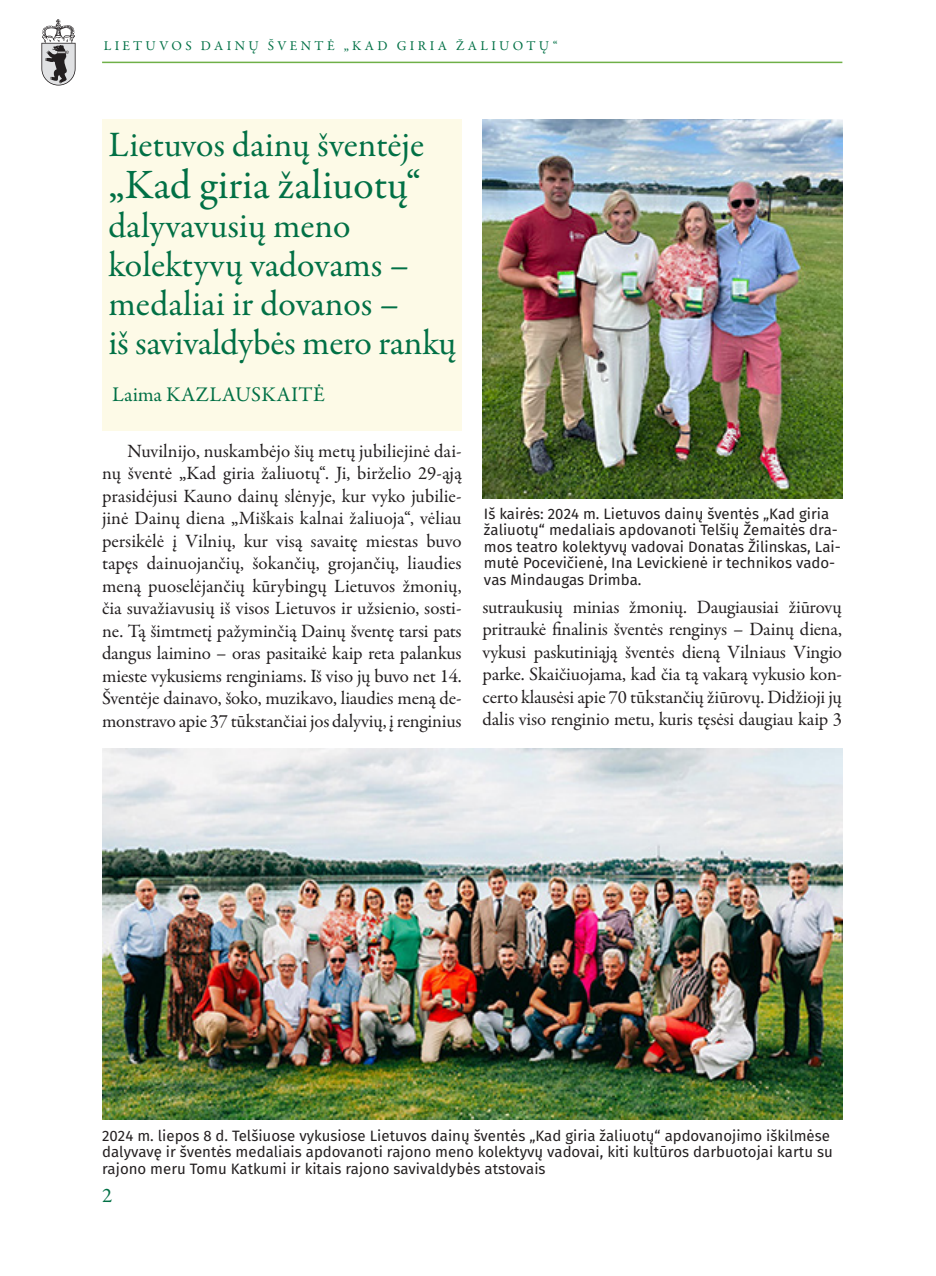
<style>
.page{position:relative;width:936px;height:1276px;background:#fff}
.page>*{position:absolute;margin:0;border:0;box-sizing:border-box;transform-origin:0 0}
.tekstas{font:42px "Garamond Premr Pro";color:#017045}
.tekstas-2{font:36px "Garamond Premr Pro";letter-spacing:-.005em;color:#017045}
.tekstas-3{font:21px "Garamond Premr Pro";letter-spacing:.02em;color:#017045}
.tekstas-4{font:18.9px/22.5px "Garamond Premr Pro";letter-spacing:-.01em;color:#231f20;text-align:justify}
.parašas{font:15px/16.5px "Fira Sans";color:#231f20}
.t1{font:13.5px "Garamond Premr Pro";letter-spacing:.25em;color:#017045}
</style>
<div class="page">
<svg style="left:41px;top:19px;width:35px;height:67px"></svg>
<hr style="left:102px;top:62px;width:740px;height:1px;background:#6fb048">
<div style="left:102px;top:119px;width:359px;height:312px;background:#fdfae7"></div>
<img style="left:482px;top:119px;width:360px;height:379px">
<img style="left:102px;top:748px;width:740px;height:371px">
<p class="t1" style="left:104px;top:37px;width:455px">LIETUVOS DAINŲ ŠVENTĖ „KAD GIRIA ŽALIUOTŲ“</p>
<p class="tekstas-2" style="left:108px;top:123px;width:317px">Lietuvos dainų šventėje</p>
<p class="tekstas" style="left:108px;top:160px;width:314px">„Kad giria žaliuotų“</p>
<p class="tekstas-2" style="left:108px;top:204px;width:243px">dalyvavusių meno</p>
<p class="tekstas-2" style="left:108px;top:243px;width:302px">kolektyvų vadovams –</p>
<p class="tekstas-2" style="left:108px;top:282px;width:292px">medaliai ir dovanos –</p>
<p class="tekstas-2" style="left:108px;top:321px;width:349px">iš savivaldybės mero rankų</p>
<p class="tekstas-3" style="left:112px;top:381px;width:214px">Laima KAZLAUSKAITĖ</p>
<p class="tekstas-4" style="left:102px;top:440px;width:361px;text-indent:26px">Nuvilnijo, nuskambėjo šių metų jubiliejinė dai&shy;nų šventė „Kad giria žaliuotų“. Ji, birželio 29-ąją prasidėjusi Kauno dainų slėnyje, kur vyko jubilie&shy;jinė Dainų diena „Miškais kalnai žaliuoja“, vėliau persikėlė į Vilnių, kur visą savaitę miestas buvo tapęs dainuojančių, šokančių, grojančių, liaudies meną puoselėjančių kūrybingų Lietuvos žmonių, čia suvažiavusių iš visos Lietuvos ir užsienio, sosti&shy;ne. Tą šimtmetį pažyminčią Dainų šventę tarsi pats dangus laimino – oras pasitaikė kaip reta palankus mieste vykusiems renginiams. Iš viso jų buvo net 14.<br>Šventėje dainavo, šoko, muzikavo, liaudies meną de&shy;monstravo apie 37 tūkstančiai jos dalyvių, į renginius</p>
<p class="parašas" style="left:484px;top:506px;width:358px">Iš kairės: 2024 m. Lietuvos dainų šventės „Kad giria žaliuotų“ medaliais apdovanoti Telšių Žemaitės dra&shy;mos teatro kolektyvų vadovai Donatas Žilinskas, Lai-</p>
<p class="parašas" style="left:484px;top:556px;width:353px">mutė Pocevičienė, Ina Levickienė ir technikos vado&shy;vas Mindaugas Drimba.</p>
<p class="tekstas-4" style="left:482px;top:596px;width:361px">sutraukusių minias žmonių. Daugiausiai žiūrovų pritraukė finalinis šventės renginys – Dainų diena, vykusi paskutiniąją šventės dieną Vilniaus Vingio parke. Skaičiuojama, kad čia tą vakarą vykusio kon&shy;certo klausėsi apie 70 tūkstančių žiūrovų. Didžioji jų dalis viso renginio metu, kuris tęsėsi daugiau kaip 3</p>
<p class="parašas" style="left:102px;top:1128px;width:732px">2024 m. liepos 8 d. Telšiuose vykusiose Lietuvos dainų šventės „Kad giria žaliuotų“ apdovanojimo iškilmėse dalyvavę ir šventės medaliais apdovanoti rajono meno kolektyvų vadovai, kiti kultūros darbuotojai kartu su rajono meru Tomu Katkumi ir kitais rajono savivaldybės atstovais</p>
<p class="tekstas-3" style="left:102px;top:1182px;width:12px">2</p>
</div>
